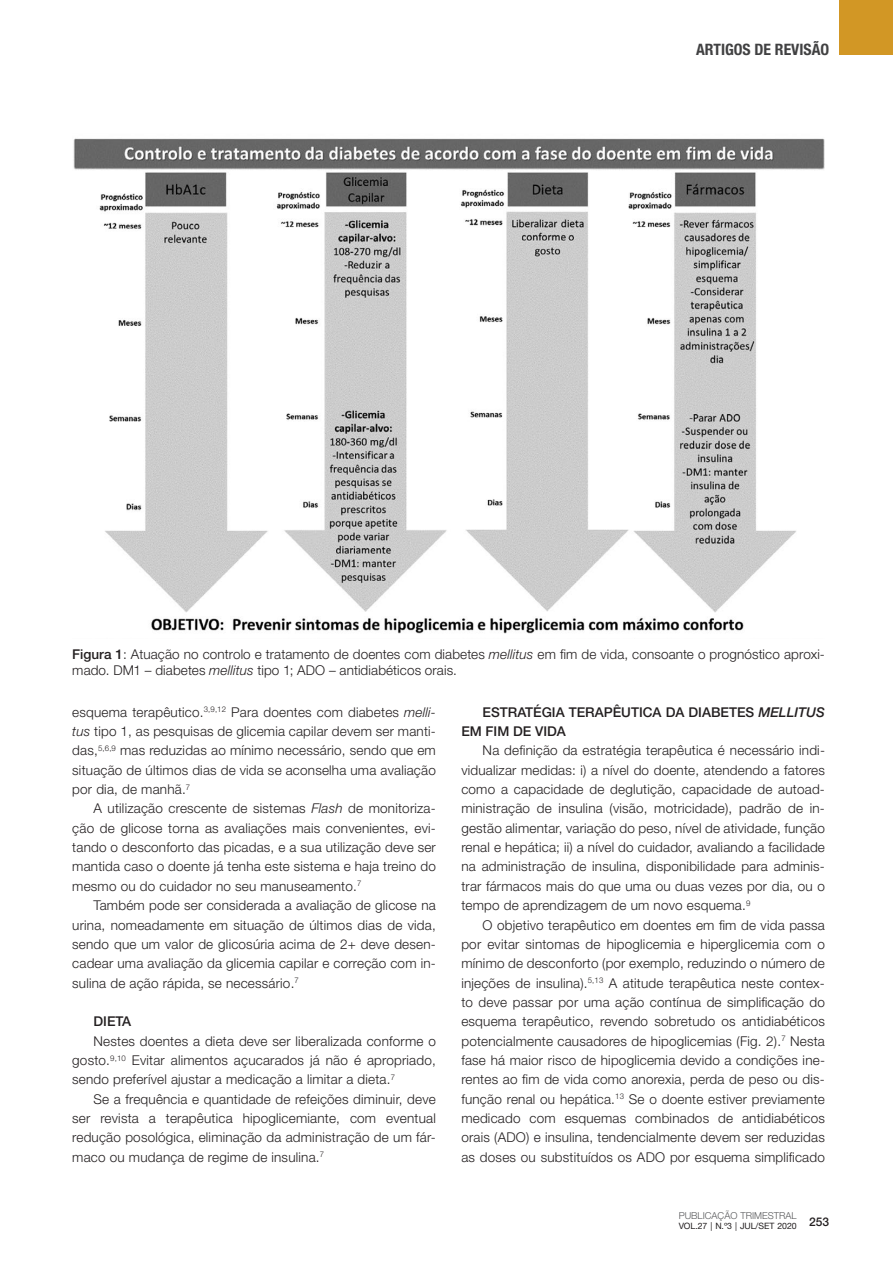
<style>
.page{position:relative;width:893px;height:1263px;background:#fff}
.page>*{position:absolute;margin:0;border:0;box-sizing:border-box;transform-origin:0 0}
.t1{font:700 condensed 15.75px "Helvetica Neue LT Std";color:#414142}
.t2{font:300 13.5px/19.4px "Helvetica Neue LT Std";letter-spacing:.015em;color:#231f20;text-align:justify}
.t3{font:500 13.5px/19.4px "Helvetica Neue LT Std";color:#231f20}
.t4{font:500 12px "Helvetica Neue LT Std";color:#231f20}
.t5{font:300 9.6px "Helvetica Neue LT Std";color:#58595b}
.t6{font:8.7px "Helvetica Neue LT Std";letter-spacing:-.005em;color:#231f20}
.s1{font-weight:500}
.s2{font-style:italic}
</style>
<div class="page">
<div style="left:838px;top:0;width:55px;height:55px;background:#d29725"></div>
<img style="left:73px;top:138px;width:752px;height:496px">
<p class="t1" style="left:696px;top:39px;width:134px">ARTIGOS DE REVISÃO</p>
<p class="t2" style="left:72px;top:645px;width:754px;line-height:16.2px"><span class="s1">Figura 1</span>: Atuação no controlo e tratamento de doentes com diabetes <span class="s2">mellitus</span> em fim de vida, consoante o prognóstico aproxi&shy;mado. DM1 – diabetes <span class="s2">mellitus</span> tipo 1; ADO – antidiabéticos orais.</p>
<p class="t2" style="left:72px;top:702px;width:365px">esquema terapêutico.<sup>3,9,12</sup> Para doentes com diabetes <span class="s2">melli&shy;tus</span> tipo 1, as pesquisas de glicemia capilar devem ser manti&shy;das,<sup>5,6,9</sup> mas reduzidas ao mínimo necessário, sendo que em situação de últimos dias de vida se aconselha uma avaliação por dia, de manhã.<sup>7</sup></p>
<p class="t2" style="left:72px;top:799px;width:365px;text-indent:21px">A utilização crescente de sistemas <span class="s2">Flash</span> de monitoriza&shy;ção de glicose torna as avaliações mais convenientes, evi&shy;tando o desconforto das picadas, e a sua utilização deve ser mantida caso o doente já tenha este sistema e haja treino do mesmo ou do cuidador no seu manuseamento.<sup>7</sup></p>
<p class="t2" style="left:72px;top:895px;width:365px;text-indent:21px">Também pode ser considerada a avaliação de glicose na urina, nomeadamente em situação de últimos dias de vida, sendo que um valor de glicosúria acima de 2+ deve desen&shy;cadear uma avaliação da glicemia capilar e correção com in&shy;sulina de ação rápida, se necessário.<sup>7</sup></p>
<p class="t3" style="left:94px;top:1012px;width:39px">DIETA</p>
<p class="t2" style="left:72px;top:1031px;width:365px;text-indent:21px">Nestes doentes a dieta deve ser liberalizada conforme o gosto.<sup>9,10</sup> Evitar alimentos açucarados já não é apropriado, sendo preferível ajustar a medicação a limitar a dieta.<sup>7</sup></p>
<p class="t2" style="left:72px;top:1089px;width:365px;text-indent:21px">Se a frequência e quantidade de refeições diminuir, deve ser revista a terapêutica hipoglicemiante, com eventual redução posológica, eliminação da administração de um fár&shy;maco ou mudança de regime de insulina.<sup>7</sup></p>
<p class="t3" style="left:461px;top:702px;width:365px;text-indent:21px">ESTRATÉGIA TERAPÊUTICA DA DIABETES <span class="s2">MELLITUS<br></span>EM FIM DE VIDA</p>
<p class="t2" style="left:461px;top:740px;width:365px;text-indent:21px">Na definição da estratégia terapêutica é necessário indi&shy;vidualizar medidas: i) a nível do doente, atendendo a fatores como a capacidade de deglutição, capacidade de autoad&shy;ministração de insulina (visão, motricidade), padrão de in&shy;gestão alimentar, variação do peso, nível de atividade, função renal e hepática; ii) a nível do cuidador, avaliando a facilidade na administração de insulina, disponibilidade para adminis&shy;trar fármacos mais do que uma ou duas vezes por dia, ou o tempo de aprendizagem de um novo esquema.<sup>9</sup></p>
<p class="t2" style="left:461px;top:915px;width:365px;text-indent:21px">O objetivo terapêutico em doentes em fim de vida passa por evitar sintomas de hipoglicemia e hiperglicemia com o mínimo de desconforto (por exemplo, reduzindo o número de injeções de insulina).<sup>5,13</sup> A atitude terapêutica neste contex&shy;to deve passar por uma ação contínua de simplificação do esquema terapêutico, revendo sobretudo os antidiabéticos potencialmente causadores de hipoglicemias (Fig. 2).<sup>7</sup> Nesta fase há maior risco de hipoglicemia devido a condições ine&shy;rentes ao fim de vida como anorexia, perda de peso ou dis&shy;função renal ou hepática.<sup>13</sup> Se o doente estiver previamente medicado com esquemas combinados de antidiabéticos orais (ADO) e insulina, tendencialmente devem ser reduzidas as doses ou substituídos os ADO por esquema simplificado</p>
<p class="t5" style="left:679px;top:1209px;width:120px">PUBLICAÇÃO TRIMESTRAL</p>
<p class="t6" style="left:679px;top:1221px;width:120px">VOL.27 | N.º3 | JUL/SET 2020</p>
<p class="t4" style="left:809px;top:1215px;width:22px">253</p>
</div>
